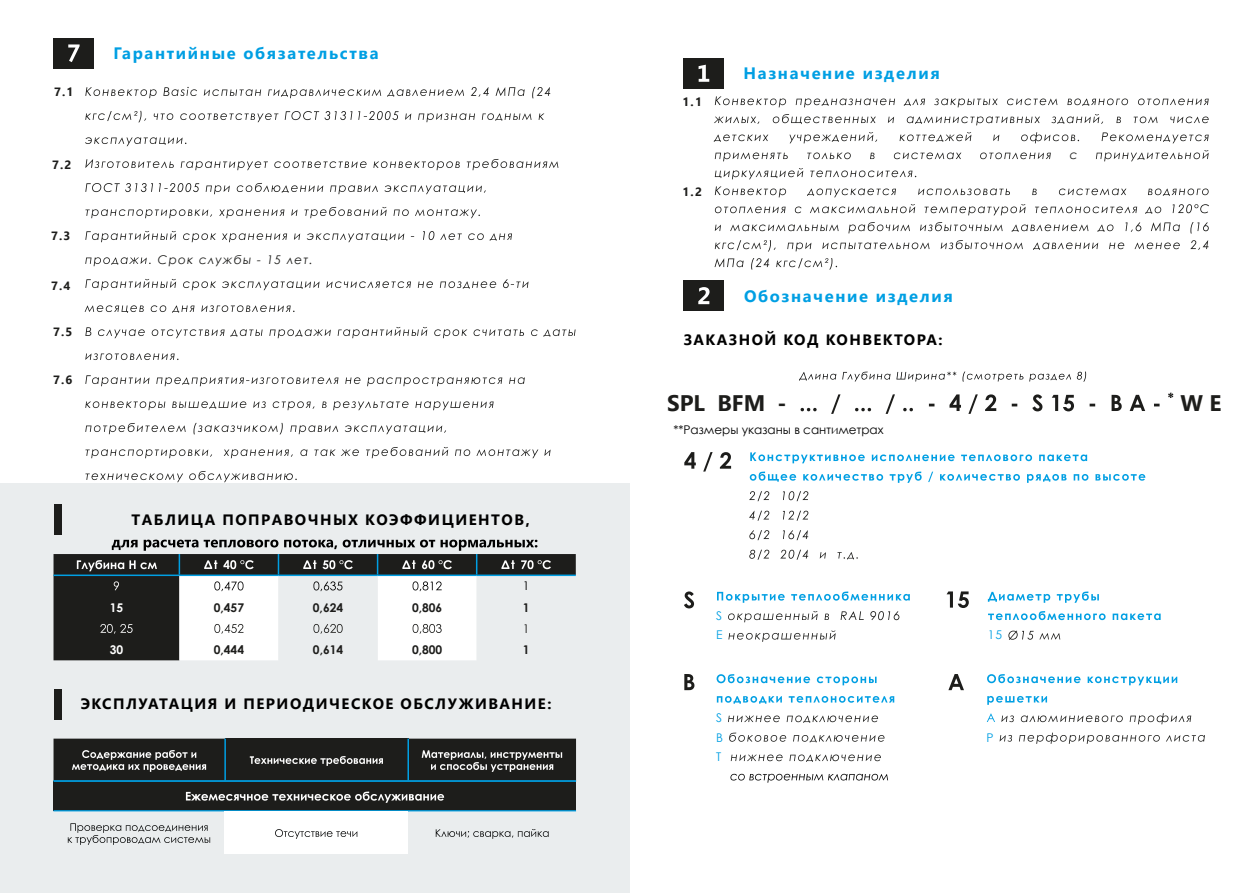
<style>
.page{position:relative;width:1259px;height:893px;background:#fff}
.page>*{position:absolute;margin:0;border:0;box-sizing:border-box;transform-origin:0 0}
.t1{font:700 22.5px "Segoe UI";color:#1d1d1b}
.t2{font:700 16.5px "Segoe UI";letter-spacing:.1em;color:#009fe3}
.t3{font:700 15px "Segoe UI";letter-spacing:.1em;color:#000}
.t4{font:700 12px "Century Gothic";color:#1d1d1b}
.t5{font:12px "Century Gothic";color:#000}
.t6{font:700 12px "Segoe UI";color:#1d1d1b}
.t7{font:italic 12px "Century Gothic";letter-spacing:.1em;color:#1d1d1b}
.t8{font:12px/19.5px "Century Gothic";color:#009fe3}
.t9{font:700 12px "Century Gothic";color:#fff}
.t10{font:12px "Century Gothic";color:#010101}
.t11{font:12px "Century Gothic";color:#1d1d1b}
</style>
<div class="page">
<svg style="left:715px;top:96px;width:210px;height:11px"></svg>
<svg style="left:934px;top:98px;width:64px;height:9px"></svg>
<svg style="left:1007px;top:98px;width:201px;height:8px"></svg>
<svg style="left:714px;top:114px;width:494px;height:11px"></svg>
<svg style="left:714px;top:132px;width:494px;height:11px"></svg>
<svg style="left:715px;top:152px;width:72px;height:9px"></svg>
<svg style="left:807px;top:152px;width:43px;height:7px"></svg>
<svg style="left:870px;top:153px;width:4px;height:6px"></svg>
<svg style="left:894px;top:152px;width:67px;height:7px"></svg>
<svg style="left:980px;top:152px;width:71px;height:7px"></svg>
<svg style="left:1096px;top:150px;width:112px;height:11px"></svg>
<svg style="left:715px;top:168px;width:201px;height:11px"></svg>
<svg style="left:715px;top:186px;width:71px;height:11px"></svg>
<svg style="left:807px;top:188px;width:401px;height:9px"></svg>
<svg style="left:715px;top:206px;width:86px;height:7px"></svg>
<svg style="left:810px;top:204px;width:105px;height:9px"></svg>
<svg style="left:924px;top:204px;width:285px;height:11px"></svg>
<svg style="left:715px;top:225px;width:6px;height:6px"></svg>
<svg style="left:730px;top:224px;width:108px;height:7px"></svg>
<svg style="left:848px;top:222px;width:240px;height:11px"></svg>
<svg style="left:1097px;top:222px;width:111px;height:12px"></svg>
<svg style="left:715px;top:240px;width:493px;height:12px"></svg>
<svg style="left:714px;top:258px;width:123px;height:12px"></svg>
<div style="left:683px;top:58px;width:41px;height:30px;background:#1d1d1b"></div>
<svg style="left:698px;top:65px;width:11px;height:17px"></svg>
<div style="left:683px;top:281px;width:41px;height:30px;background:#1d1d1b"></div>
<svg style="left:698px;top:287px;width:11px;height:17px"></svg>
<svg style="left:800px;top:394px;width:359px;height:20px"></svg>
<svg style="left:1168px;top:393px;width:5px;height:5px"></svg>
<svg style="left:799px;top:372px;width:37px;height:9px"></svg>
<svg style="left:842px;top:372px;width:48px;height:9px"></svg>
<svg style="left:896px;top:372px;width:175px;height:10px"></svg>
<svg style="left:1077px;top:372px;width:9px;height:10px"></svg>
<svg style="left:750px;top:452px;width:337px;height:11px"></svg>
<svg style="left:750px;top:472px;width:395px;height:11px"></svg>
<svg style="left:749px;top:491px;width:59px;height:10px"></svg>
<svg style="left:749px;top:511px;width:59px;height:10px"></svg>
<svg style="left:749px;top:530px;width:59px;height:10px"></svg>
<svg style="left:749px;top:550px;width:109px;height:10px"></svg>
<svg style="left:717px;top:591px;width:193px;height:12px"></svg>
<svg style="left:728px;top:611px;width:171px;height:11px"></svg>
<svg style="left:728px;top:630px;width:107px;height:12px"></svg>
<svg style="left:988px;top:591px;width:111px;height:12px"></svg>
<svg style="left:988px;top:611px;width:172px;height:9px"></svg>
<svg style="left:1008px;top:630px;width:52px;height:10px"></svg>
<svg style="left:987px;top:674px;width:190px;height:11px"></svg>
<svg style="left:987px;top:696px;width:60px;height:9px"></svg>
<svg style="left:986px;top:713px;width:9px;height:9px"></svg>
<svg style="left:1001px;top:713px;width:190px;height:11px"></svg>
<svg style="left:999px;top:733px;width:206px;height:11px"></svg>
<svg style="left:684px;top:591px;width:10px;height:17px"></svg>
<svg style="left:946px;top:591px;width:22px;height:17px"></svg>
<svg style="left:948px;top:674px;width:16px;height:16px"></svg>
<svg style="left:684px;top:452px;width:47px;height:20px"></svg>
<svg style="left:716px;top:674px;width:160px;height:11px"></svg>
<svg style="left:717px;top:696px;width:177px;height:8px"></svg>
<svg style="left:728px;top:715px;width:150px;height:8px"></svg>
<svg style="left:729px;top:733px;width:155px;height:9px"></svg>
<svg style="left:731px;top:754px;width:150px;height:8px"></svg>
<svg style="left:684px;top:674px;width:10px;height:16px"></svg>
<div style="left:0;top:484px;width:629px;height:409px;background:#eaedee"></div>
<div style="left:54px;top:554px;width:23px;height:106px;background:#1d1d1b"></div>
<hr style="left:54px;top:575px;width:125px;height:1px;background:#009fe3">
<svg style="left:77px;top:540px;width:499px;height:120px"></svg>
<div style="left:54px;top:505px;width:8px;height:30px;background:#1d1d1b"></div>
<svg style="left:54px;top:739px;width:522px;height:41px;background:#30312f"></svg>
<div style="left:54px;top:781px;width:522px;height:30px;background:#1d1d1b"></div>
<hr style="left:54px;top:780px;width:522px;height:2px;background:#009fe3">
<hr style="left:54px;top:810px;width:522px;height:2px;background:#009fe3">
<svg style="left:186px;top:791px;width:258px;height:12px"></svg>
<svg style="left:67px;top:812px;width:482px;height:42px"></svg>
<div style="left:55px;top:689px;width:7px;height:31px;background:#1d1d1b"></div>
<svg style="left:85px;top:87px;width:465px;height:11px"></svg>
<svg style="left:85px;top:111px;width:61px;height:11px"></svg>
<svg style="left:154px;top:111px;width:390px;height:11px"></svg>
<svg style="left:85px;top:137px;width:101px;height:9px"></svg>
<svg style="left:85px;top:159px;width:473px;height:11px"></svg>
<svg style="left:85px;top:183px;width:114px;height:9px"></svg>
<svg style="left:206px;top:183px;width:280px;height:11px"></svg>
<svg style="left:85px;top:207px;width:395px;height:11px"></svg>
<svg style="left:85px;top:231px;width:427px;height:11px"></svg>
<svg style="left:85px;top:257px;width:66px;height:9px"></svg>
<svg style="left:85px;top:279px;width:443px;height:11px"></svg>
<svg style="left:85px;top:305px;width:209px;height:8px"></svg>
<svg style="left:85px;top:327px;width:490px;height:11px"></svg>
<svg style="left:85px;top:353px;width:93px;height:7px"></svg>
<svg style="left:85px;top:375px;width:440px;height:11px"></svg>
<svg style="left:85px;top:401px;width:408px;height:9px"></svg>
<svg style="left:85px;top:423px;width:361px;height:11px"></svg>
<svg style="left:85px;top:447px;width:465px;height:11px"></svg>
<svg style="left:85px;top:471px;width:212px;height:11px"></svg>
<div style="left:54px;top:38px;width:40px;height:30px;background:#1d1d1b"></div>
<svg style="left:68px;top:44px;width:12px;height:18px"></svg>
<svg style="left:730px;top:774px;width:158px;height:9px"></svg>
<p class="t6" style="left:54px;top:80px;width:21px">7.1</p>
<p class="t6" style="left:52px;top:153px;width:21px">7.2</p>
<p class="t6" style="left:51px;top:224px;width:21px">7.3</p>
<p class="t6" style="left:51px;top:274px;width:21px">7.4</p>
<p class="t6" style="left:53px;top:320px;width:21px">7.5</p>
<p class="t6" style="left:53px;top:368px;width:21px">7.6</p>
<p class="t2" style="left:114px;top:38px;width:267px">Гарантийные обязательства</p>
<p class="t7" style="left:158px;top:251px;width:156px">Срок службы - 15 лет.</p>
<p class="t3" style="left:132px;top:506px;width:400px">ТАБЛИЦА ПОПРАВОЧНЫХ КОЭФФИЦИЕНТОВ,</p>
<p class="t10" style="left:523px;top:577px;width:8px">1</p>
<p class="t9" style="left:110px;top:598px;width:15px">15</p>
<p class="t4" style="left:214px;top:598px;width:32px">0,457</p>
<p class="t4" style="left:313px;top:598px;width:32px">0,624</p>
<p class="t4" style="left:412px;top:598px;width:32px">0,806</p>
<p class="t4" style="left:523px;top:598px;width:8px">1</p>
<p class="t11" style="left:523px;top:620px;width:8px">1</p>
<p class="t9" style="left:110px;top:641px;width:15px">30</p>
<p class="t4" style="left:214px;top:641px;width:32px">0,444</p>
<p class="t4" style="left:313px;top:641px;width:32px">0,614</p>
<p class="t4" style="left:412px;top:641px;width:32px">0,800</p>
<p class="t4" style="left:523px;top:641px;width:8px">1</p>
<p class="t3" style="left:81px;top:690px;width:472px">ЭКСПЛУАТАЦИЯ И ПЕРИОДИЧЕСКОЕ ОБСЛУЖИВАНИЕ:</p>
<p class="t6" style="left:682px;top:91px;width:21px">1.1</p>
<p class="t6" style="left:682px;top:180px;width:21px">1.2</p>
<p class="t2" style="left:743px;top:58px;width:198px">Назначение изделия</p>
<p class="t2" style="left:744px;top:280px;width:210px">Обозначение изделия</p>
<p class="t3" style="left:683px;top:325px;width:260px">ЗАКАЗНОЙ КОД КОНВЕКТОРА:</p>
<p class="t7" style="left:1069px;top:146px;width:9px">с</p>
<h1 class="t1" style="left:667px;top:382px;width:121px">SPL BFM -</h1>
<h1 class="t1" style="left:1180px;top:382px;width:42px">W E</h1>
<p class="t5" style="left:673px;top:421px;width:212px">**Размеры указаны в сантиметрах</p>
<p class="t8" style="left:716px;top:606px;width:8px">S<br>E</p>
<p class="t8" style="left:716px;top:708px;width:8px;text-align:justify">S B T</p>
<p class="t8" style="left:987px;top:625px;width:16px">15</p>
<p class="t8" style="left:986px;top:727px;width:9px">P</p>
</div>
